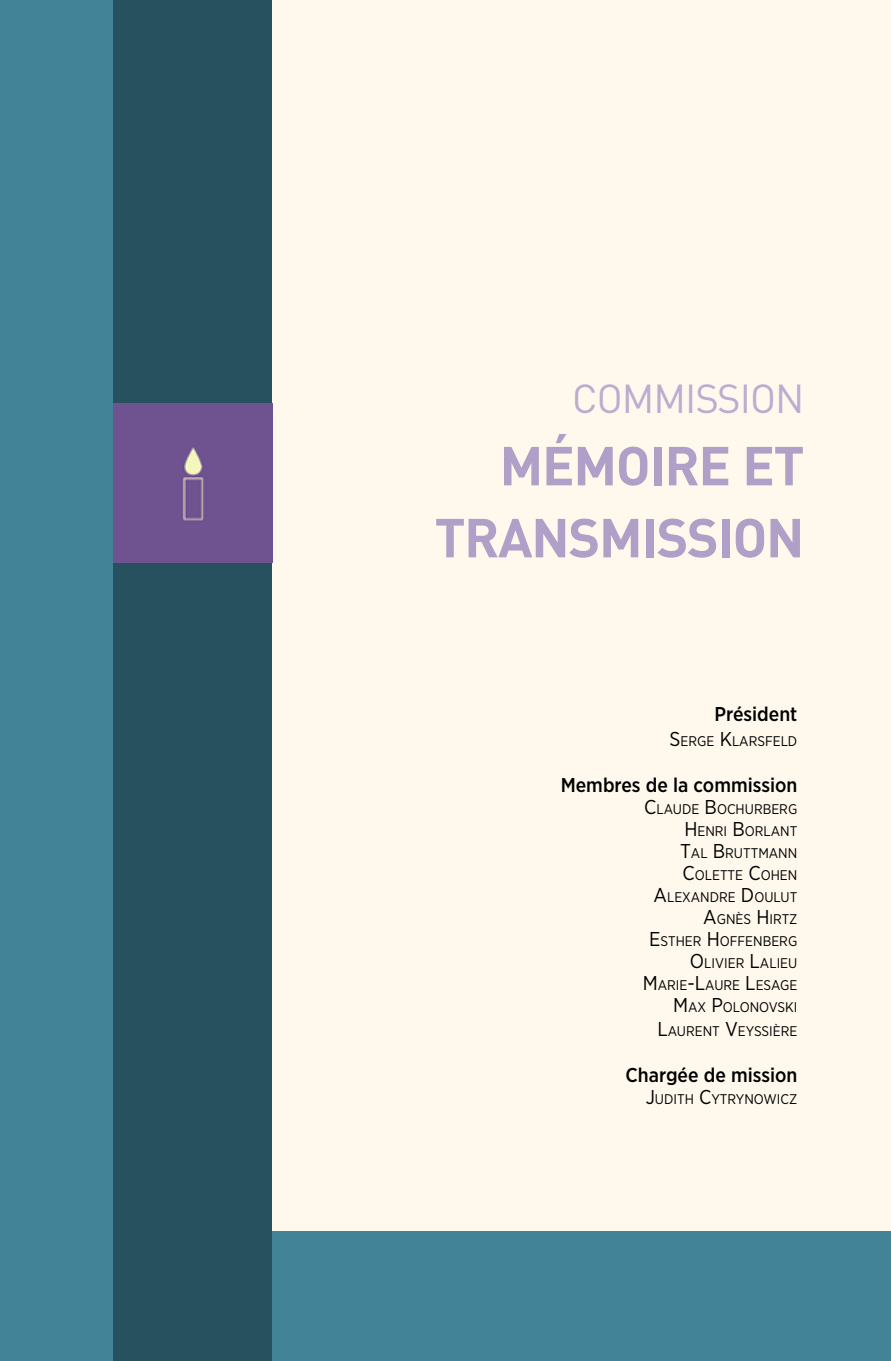
<style>
.page{position:relative;width:891px;height:1361px;background:#fff}
.page>*{position:absolute;margin:0;border:0;box-sizing:border-box;transform-origin:0 0}
.t1{font:700 54px/72px "DIN";letter-spacing:-.025em;color:#b09fc7;text-align:right}
.t2{font:40px "DIN";letter-spacing:-.025em;color:#bbadd0}
.t3{font:500 20px "Gotham Narrow";color:#000}
.t4{font:14px/22px "Gotham Narrow";color:#000;text-align:right}
.s1{font-size:20px}
</style>
<div class="page">
<div style="left:0;top:0;width:890px;height:1361px;background:#428398"></div>
<div style="left:272px;top:0;width:618px;height:1230px;background:#fff9ed"></div>
<div style="left:113px;top:0;width:159px;height:1361px;background:#285160"></div>
<div style="left:113px;top:404px;width:159px;height:158px;background:#6f5290"></div>
<h2 class="t2" style="left:572px;top:374px;width:233px">COMMISSION</h2>
<h1 class="t1" style="left:434px;top:427px;width:371px">MÉMOIRE ET<br>TRANSMISSION</h1>
<h3 class="t3" style="left:714px;top:701px;width:84px">Président</h3>
<p class="t4" style="left:669px;top:729px;width:127px"><span class="s1">S</span>ERGE <span class="s1">K</span>LARSFELD</p>
<h3 class="t3" style="left:560px;top:772px;width:238px">Membres de la commission</h3>
<p class="t4" style="left:642px;top:797px;width:156px"><span class="s1">C</span>LAUDE <span class="s1">B</span>OCHURBERG<br><span class="s1">H</span> ENRI <span class="s1">B</span>ORLANT<br><span class="s1">T</span>AL <span class="s1">B</span> RUTTMANN<br><span class="s1">C</span>OLETTE <span class="s1">C</span>OHEN<br><span class="s1">A</span>LEXANDRE <span class="s1">D</span>OULUT<br><span class="s1">A</span>GNÈS <span class="s1">H</span> IRTZ<br><span class="s1">E</span>STHER <span class="s1">H</span> OFFENBERG<br><span class="s1">O</span> LIVIER <span class="s1">L</span>ALIEU<br><span class="s1">M</span>ARIE<span class="s1">-L</span>AURE <span class="s1">L</span>ESAGE<br><span class="s1">M</span> AX <span class="s1">P</span>OLONOVSKI</p>
<p class="t4" style="left:657px;top:1020px;width:141px"><span class="s1">L</span>AURENT <span class="s1">V</span>EYSSIÈRE</p>
<h3 class="t3" style="left:625px;top:1062px;width:173px">Chargée de mission</h3>
<p class="t4" style="left:645px;top:1088px;width:151px"><span class="s1">J</span>UDITH <span class="s1">C</span>YTRYNOWICZ</p>
</div>
